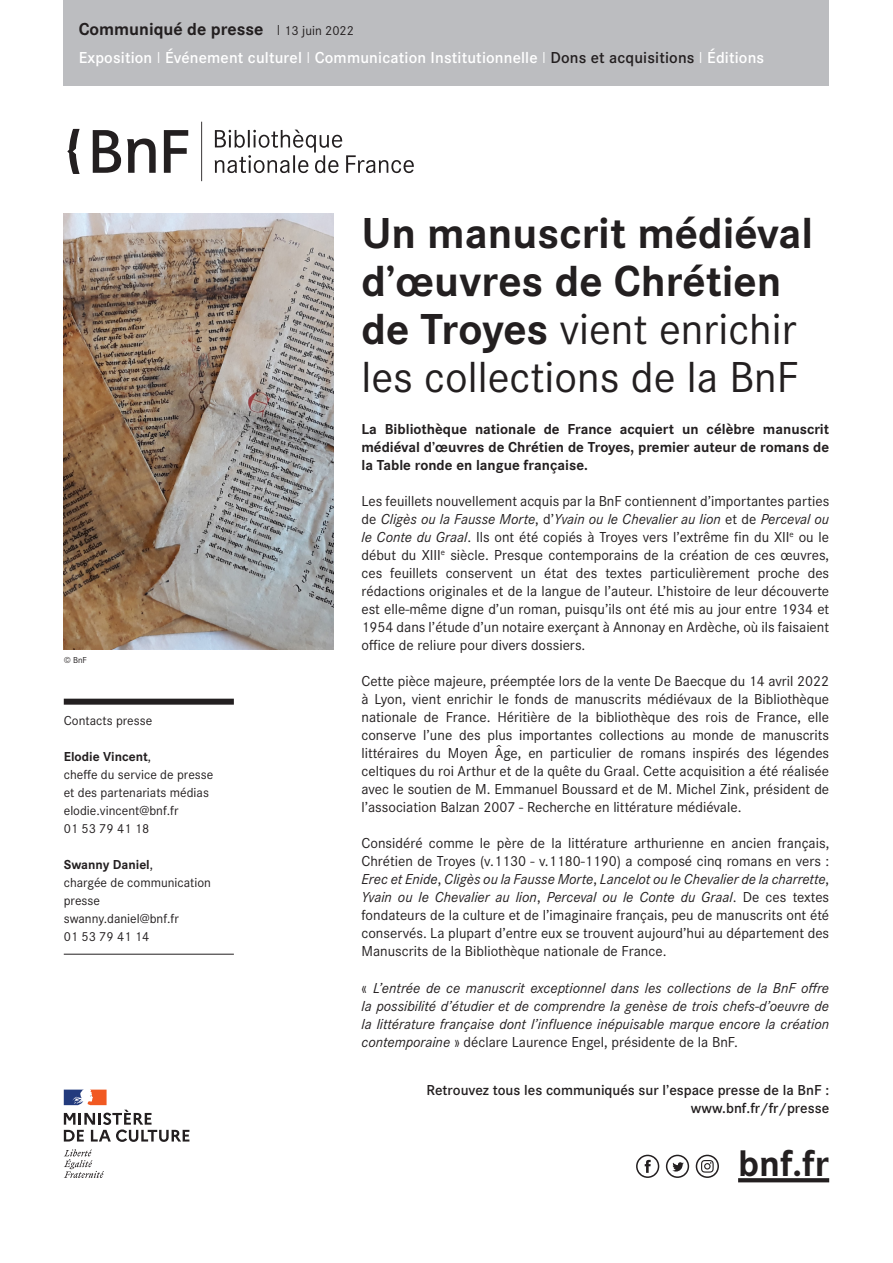
<style>
.page{position:relative;width:893px;height:1263px;background:#fff}
.page>*{position:absolute;margin:0;border:0;box-sizing:border-box;transform-origin:0 0}
.t1{font:700 45px/48px "Corporate S";color:#231f20}
.t2{font:700 38.25px "Corporate S";color:#231f20}
.t3{font:700 18px "Corporate S";color:#231f20}
.t4{font:600 16.5px "Corporate S";letter-spacing:.01em;color:#fff}
.t5{font:15px/18px "Corporate S";color:#231f20;text-align:justify}
.t6{font:italic 15px/18px "Corporate S";color:#231f20;text-align:justify}
.t7{font:700 15px/18px "Corporate S";color:#231f20;text-align:justify}
.t8{font:600 15px "Corporate S";color:#231f20}
.t9{font:13.5px/18px "Corporate S";color:#231f20}
.t10{font:700 13.5px "Corporate S";color:#231f20}
.t11{font:9px "Corporate S";color:#231f20}
.s1{font-weight:300;font-size:15px}
.s2{font-weight:400;font-size:13.5px}
.s3{font-weight:300}
.s4{color:#231f20}
.s5{font-weight:400}
.s6{font-style:italic}
.s7{font-style:normal}
</style>
<div class="page">
<div style="left:64px;top:0;width:765px;height:85px;background:#bcbdc0"></div>
<svg style="left:67px;top:122px;width:347px;height:59px"></svg>
<div style="left:64px;top:699px;width:170px;height:6px;background:#231f20"></div>
<hr style="left:64px;top:954px;width:170px;height:1px;background:#231f20">
<svg style="left:738px;top:1178px;width:91px;height:4px"></svg>
<svg style="left:64px;top:1149px;width:40px;height:29px"></svg>
<svg style="left:64px;top:1089px;width:125px;height:53px"></svg>
<svg style="left:666px;top:1155px;width:23px;height:23px"></svg>
<svg style="left:636px;top:1155px;width:23px;height:23px"></svg>
<svg style="left:696px;top:1155px;width:23px;height:23px"></svg>
<img style="left:64px;top:214px;width:269px;height:435px">
<p class="t3" style="left:79px;top:19px;width:277px">Communiqué de presse <span class="s1">I</span> <span class="s2">13 juin 2022</span></p>
<p class="t4" style="left:79px;top:48px;width:687px">Exposition <span class="s3">I</span> Événement culturel <span class="s3">I</span> Communication Institutionnelle <span class="s3">I</span> <span class="s4">Dons et acquisitions</span> <span class="s3">I</span> Éditions</p>
<p class="t11" style="left:64px;top:655px;width:25px">© BnF</p>
<p class="t9" style="left:64px;top:711px;width:90px">Contacts presse</p>
<p class="t10" style="left:64px;top:748px;width:89px">Elodie Vincent<span class="s5">,</span></p>
<p class="t9" style="left:64px;top:765px;width:151px">cheffe du service de presse et des partenariats médias</p>
<p class="t9" style="left:64px;top:801px;width:116px">elodie.vincent@bnf.fr</p>
<p class="t9" style="left:64px;top:819px;width:87px">01 53 79 41 18</p>
<p class="t10" style="left:64px;top:856px;width:91px">Swanny Daniel<span class="s5">,</span></p>
<p class="t9" style="left:64px;top:873px;width:149px">chargée de communication presse</p>
<p class="t9" style="left:64px;top:909px;width:117px">swanny.daniel@bnf.fr</p>
<p class="t9" style="left:64px;top:927px;width:87px">01 53 79 41 14</p>
<p class="t1" style="left:361px;top:210px;width:453px">Un manuscrit médiéval d’œuvres de Chrétien de Troyes <span class="s5">vient enrichir les collections de la BnF</span></p>
<p class="t7" style="left:361px;top:421px;width:469px">La Bibliothèque nationale de France acquiert un célèbre manuscrit médiéval d’œuvres de Chrétien de Troyes, premier auteur de romans de la Table ronde en langue française.</p>
<p class="t5" style="left:361px;top:493px;width:469px">Les feuillets nouvellement acquis par la BnF contiennent d’importantes parties de <span class="s6">Cligès ou la Fausse Morte</span>, d’<span class="s6">Yvain ou le Chevalier au lion</span> et de <span class="s6">Perceval ou le Conte du Graal</span>. Ils ont été copiés à Troyes vers l’extrême fin du XII<sup>e</sup> ou le début du XIII<sup>e</sup> siècle. Presque contemporains de la création de ces œuvres, ces feuillets conservent un état des textes particulièrement proche des rédactions originales et de la langue de l’auteur. L’histoire de leur découverte est elle-même digne d’un roman, puisqu’ils ont été mis au jour entre 1934 et 1954 dans l’étude d’un notaire exerçant à Annonay en Ardèche, où ils faisaient office de reliure pour divers dossiers.</p>
<p class="t5" style="left:361px;top:673px;width:469px">Cette pièce majeure, préemptée lors de la vente De Baecque du 14 avril 2022 à Lyon, vient enrichir le fonds de manuscrits médiévaux de la Bibliothèque nationale de France. Héritière de la bibliothèque des rois de France, elle conserve l’une des plus importantes collections au monde de manuscrits littéraires du Moyen Âge, en particulier de romans inspirés des légendes celtiques du roi Arthur et de la quête du Graal. Cette acquisition a été réalisée avec le soutien de M. Emmanuel Boussard et de M. Michel Zink, président de l’association Balzan 2007 - Recherche en littérature médiévale.</p>
<p class="t5" style="left:361px;top:835px;width:469px">Considéré comme le père de la littérature arthurienne en ancien français, Chrétien de Troyes (v.1130 - v.1180-1190) a composé cinq romans en vers :<br><span class="s6">Erec et Enide</span>, <span class="s6">Cligès ou la Fausse Morte</span>, <span class="s6">Lancelot ou le Chevalier de la charrette</span>, <span class="s6">Yvain ou le Chevalier au lion</span>, <span class="s6">Perceval ou le Conte du Graal</span>. De ces textes fondateurs de la culture et de l’imaginaire français, peu de manuscrits ont été conservés. La plupart d’entre eux se trouvent aujourd’hui au département des Manuscrits de la Bibliothèque nationale de France.</p>
<p class="t6" style="left:361px;top:979px;width:469px"><span class="s7">«</span> L’entrée de ce manuscrit exceptionnel dans les collections de la BnF offre la possibilité d’étudier et de comprendre la genèse de trois chefs-d’oeuvre de la littérature française dont l’influence inépuisable marque encore la création contemporaine <span class="s7">» déclare Laurence Engel, présidente de la BnF.</span></p>
<p class="t8" style="left:427px;top:1081px;width:404px">Retrouvez tous les communiqués sur l’espace presse de la BnF :</p>
<p class="t8" style="left:691px;top:1099px;width:140px">www.bnf.fr/fr/presse</p>
<p class="t2" style="left:738px;top:1142px;width:93px">bnf.fr</p>
</div>
